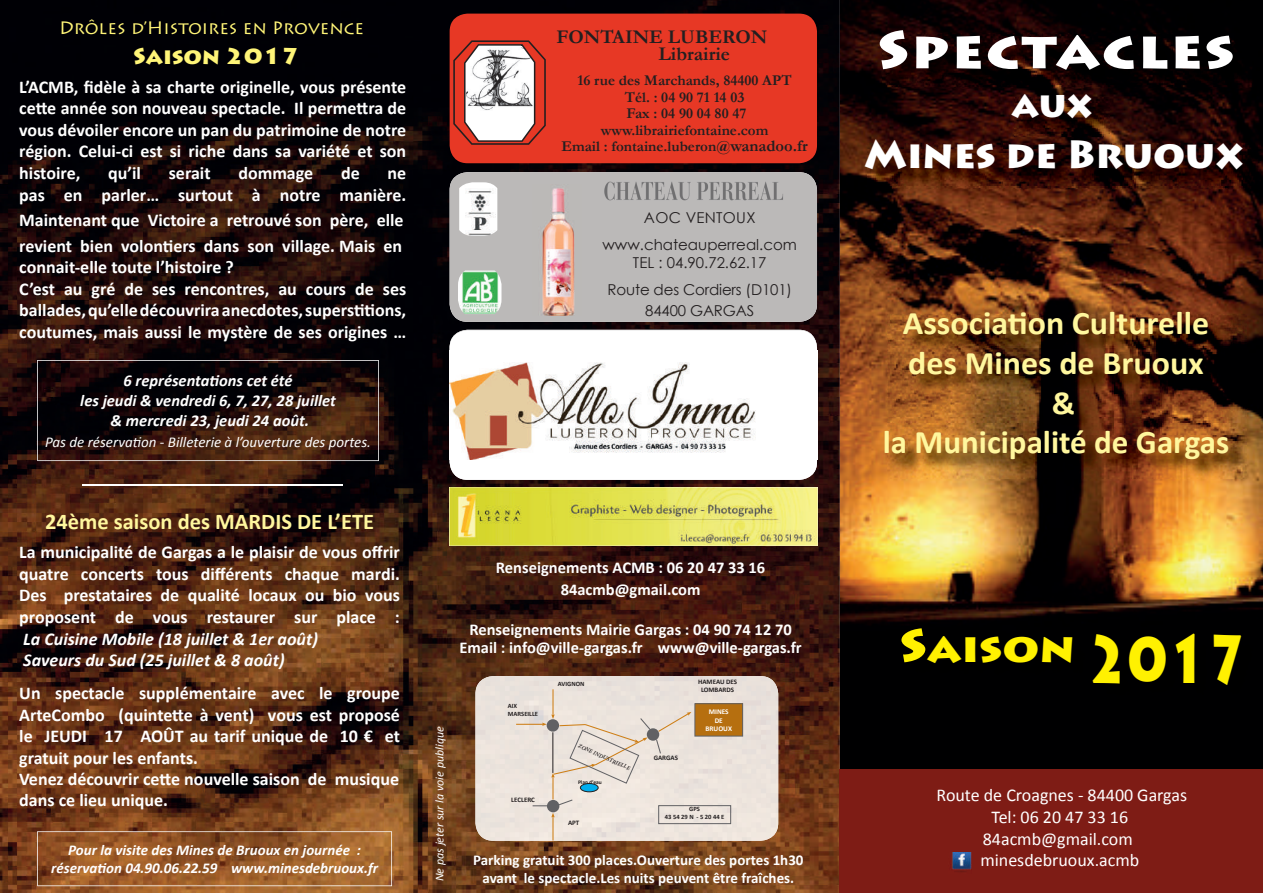
<style>
.page{position:relative;width:1263px;height:893px;background:#fff}
.page>*{position:absolute;margin:0;border:0;box-sizing:border-box;transform-origin:0 0}
.t1{font:900 52.5px "Lithos Pro";letter-spacing:.03em;color:#fff;scale:1.1 1}
.t2{font:900 40.95px "Lithos Pro";color:#fff101;scale:1.1 1}
.t3{font:900 39px "Lithos Pro";color:#fff}
.t4{font:900 36px "Lithos Pro";color:#fff}
.t5{font:700 33px/39.6px "Calibri";color:#fff79e;text-align:center}
.t6{font:700 22.5px "Calibri";color:#fff79e}
.t7{font:900 22.5px "Lithos Pro";color:#fff578}
.t8{font:700 19.5px/17.1px "Garamond";color:#231f20}
.t9{font:700 18px/21.6px "Calibri";color:#fff}
.t10{font:18px/21.6px "Calibri";color:#fff;text-align:center}
.t11{font:italic 700 18px/21.6px "Calibri";color:#fff}
.t12{font:18px "Lithos Pro";color:#fff578}
.t13{font:700 16.5px/21.6px "Calibri";color:#fff;text-align:center}
.t14{font:italic 700 16.5px/19.8px "Calibri";color:#fff;text-align:center}
.t15{font:700 15px/16.5px "Garamond";color:#231f20;text-align:center}
.t16{font:700 15px/18px "Calibri";color:#fff;text-align:center}
.t17{font:italic 700 15px/18px "Calibri";color:#fff;text-align:center}
.t18{font:15px/27px "Century Gothic";color:#231f20;text-align:center}
.t19{font:italic 15px "Calibri";color:#fff}
.t20{font:italic 12px "Calibri";color:#fff}
.t21{font:700 7.2px/8.7px "Calibri";color:#fff;text-align:center}
.t22{font:700 6.9px/8.2px "Calibri";color:#231f20;text-align:center}
.t23{font:700 6.6px/7.9px "Calibri";color:#231f20;text-align:center}
.t24{font:italic 600 5.85px "Minion Pro";color:#231f20}
.t25{font:700 5.55px "Calibri";color:#231f20}
.s1{font-size:16.5px}
.s2{font-size:45.75px}
.s3{font-size:67.2px}
</style>
<div class="page">
<img style="left:0;top:0;width:840px;height:893px">
<img style="left:840px;top:0;width:423px;height:770px">
<img style="left:882px;top:34px;width:370px;height:54px">
<img style="left:868px;top:144px;width:392px;height:44px">
<div style="left:904px;top:632px;width:187px;height:49px;background:#000001"></div>
<div style="left:1095px;top:637px;width:164px;height:66px;background:#000001"></div>
<img style="left:887px;top:315px;width:360px;height:163px">
<div style="left:840px;top:770px;width:423px;height:123px;background:#7e1c15"></div>
<img style="left:1014px;top:97px;width:95px;height:39px">
<img style="left:952px;top:852px;width:20px;height:20px">
<svg style="left:37px;top:360px;width:342px;height:101px;background:#26130e"></svg>
<svg style="left:37px;top:831px;width:355px;height:55px;background:#9c5f2e"></svg>
<div style="left:475px;top:676px;width:303px;height:165px;background:#ece4dc"></div>
<div style="left:547px;top:800px;width:12px;height:12px;background:#616164;border-radius:50%"></div>
<div style="left:658px;top:805px;width:73px;height:19px;border:1px solid #616164"></div>
<div style="left:695px;top:704px;width:48px;height:32px;background:#b66f0f"></div>
<div style="left:695px;top:703px;width:48px;height:33px;border:1px solid #616164"></div>
<svg style="left:551px;top:813px;width:4px;height:27px"></svg>
<svg style="left:516px;top:689px;width:175px;height:117px;background:#e6ded6"></svg>
<img style="left:82px;top:484px;width:260px;height:2px">
<div style="left:450px;top:14px;width:367px;height:149px;background:#e73825;border-radius:18px"></div>
<svg style="left:453px;top:40px;width:93px;height:105px"></svg>
<div style="left:450px;top:172px;width:367px;height:150px;background:#bbb9b8;border-radius:18px"></div>
<img style="left:542px;top:188px;width:33px;height:128px">
<img style="left:604px;top:181px;width:179px;height:20px">
<img style="left:459px;top:182px;width:38px;height:54px">
<img style="left:458px;top:271px;width:43px;height:43px">
<img style="left:450px;top:487px;width:367px;height:58px">
<div style="left:450px;top:330px;width:367px;height:150px;background:#fff;border-radius:18px"></div>
<img style="left:450px;top:362px;width:306px;height:98px">
<p class="t12" style="left:59px;top:17px;width:306px">Drôles d’Histoires en Provence</p>
<p class="t7" style="left:133px;top:43px;width:167px">Saison 2017</p>
<p class="t9" style="left:19px;top:76px;width:388px;text-align:justify">L’ACMB, fidèle à sa charte originelle, vous présente cette année son nouveau spectacle. Il permettra de vous dévoiler encore un pan du patrimoine de notre région. Celui-ci est si riche dans sa variété et son histoire,</p>
<p class="t9" style="left:108px;top:162px;width:34px">qu’il</p>
<p class="t9" style="left:169px;top:162px;width:43px">serait</p>
<p class="t9" style="left:238px;top:162px;width:76px">dommage</p>
<p class="t9" style="left:341px;top:162px;width:20px">de</p>
<p class="t9" style="left:19px;top:162px;width:388px;text-align:right">ne<br>pas en parler… surtout à notre manière.</p>
<p class="t9" style="left:19px;top:207px;width:386px;line-height:25.5px">Maintenant que Victoire a retrouvé son père, elle revient bien volontiers dans son village. Mais en</p>
<p class="t9" style="left:19px;top:256px;width:388px">connait-elle toute l’histoire ?<br>C’est au gré de ses rencontres, au cours de ses ballades, qu’elle découvrira anecdotes, superstitions, coutumes, mais aussi le mystère de ses origines …</p>
<p class="t14" style="left:80px;top:371px;width:257px">6 représentations cet été<br>les jeudi &amp; vendredi 6, 7, 27, 28 juillet &amp; mercredi 23, jeudi 24 août.</p>
<p class="t19" style="left:45px;top:432px;width:327px">Pas de réservation - Billeterie à l’ouverture des portes.</p>
<p class="t6" style="left:45px;top:507px;width:331px">24ème saison des MARDIS DE L’ETE</p>
<p class="t9" style="left:19px;top:541px;width:382px;text-align:justify">La municipalité de Gargas a le plaisir de vous offrir quatre concerts tous différents chaque mardi.<br>Des prestataires de qualité locaux ou bio vous proposent de vous restaurer sur place :</p>
<p class="t11" style="left:23px;top:628px;width:296px">La Cuisine Mobile (18 juillet &amp; 1er août)<br>Saveurs du Sud (25 juillet &amp; 8 août)</p>
<p class="t9" style="left:19px;top:683px;width:382px">Un spectacle supplémentaire avec le groupe ArteCombo (quintette à vent) vous est proposé le JEUDI 17 AOÛT au tarif unique de 10 € et gratuit pour les enfants.<br>Venez découvrir cette nouvelle saison de musique dans ce lieu unique.</p>
<p class="t17" style="left:51px;top:841px;width:328px">Pour la visite des Mines de Bruoux en journée : réservation 04.90.06.22.59 www.minesdebruoux.fr</p>
<p class="t8" style="left:658px;top:28px;width:110px;text-indent:-102px">FONTAINE LUBERON<br>Librairie</p>
<p class="t15" style="left:561px;top:72px;width:248px">16 rue des Marchands, 84400 APT<br>Tél. : 04 90 71 14 03<br>Fax : 04 90 04 80 47 www.librairiefontaine.com<br>Email : fontaine.luberon@<span class="s1">wanadoo.fr</span></p>
<p class="t18" style="left:602px;top:203px;width:196px">AOC VENTOUX www.chateauperreal.com</p>
<p class="t18" style="left:607px;top:248px;width:186px">TEL : 04.90.72.62.17<br>Route des Cordiers (D101)</p>
<p class="t18" style="left:645px;top:296px;width:110px">84400 GARGAS</p>
<p class="t20" style="left:431px;top:881px;width:156px;rotate:-90deg">Ne pas jeter sur la voie publique</p>
<p class="t13" style="left:496px;top:557px;width:271px">Renseignements ACMB : 06 20 47 33 16<br>84acmb@gmail.com</p>
<p class="t13" style="left:459px;top:620px;width:344px;line-height:18px">Renseignements Mairie Gargas : 04 90 74 12 70<br>Email : info@ville-gargas.fr www@ville-gargas.fr</p>
<p class="t23" style="left:508px;top:702px;width:32px;text-align:left">AIX<br>MARSEILLE</p>
<p class="t22" style="left:511px;top:795px;width:25px">LECLERC</p>
<p class="t23" style="left:558px;top:680px;width:28px">AVIGNON</p>
<p class="t24" style="left:580px;top:742px;width:58px;rotate:24deg">ZONE INDUSTRIELLE</p>
<p class="t25" style="left:578px;top:778px;width:25px">Plan d’eau</p>
<p class="t22" style="left:568px;top:819px;width:13px">APT</p>
<p class="t22" style="left:654px;top:754px;width:26px">GARGAS</p>
<p class="t22" style="left:698px;top:677px;width:41px">HAMEAU DES<br>LOMBARDS</p>
<p class="t21" style="left:705px;top:707px;width:28px">MINES<br>DE<br>BRUOUX</p>
<p class="t23" style="left:665px;top:805px;width:61px">GPS<br>43 54 29 N - 5 20 44 E</p>
<p class="t16" style="left:473px;top:851px;width:332px">Parking gratuit 300 places.Ouverture des portes 1h30 avant le spectacle.Les nuits peuvent être fraîches.</p>
<h1 class="t1" style="left:878px;top:18px;width:326px">Spectacles</h1>
<h3 class="t4" style="left:1011px;top:82px;width:83px">aux</h3>
<h3 class="t3" style="left:864px;top:130px;width:381px">Mines de Bruoux</h3>
<h3 class="t5" style="left:883px;top:304px;width:348px">Association Culturelle des Mines de Bruoux<br>&amp;<br>la Municipalité de Gargas</h3>
<h2 class="t2" style="left:900px;top:622px;width:317px"><span class="s2">S</span>aison <span class="s3">2017</span></h2>
<p class="t10" style="left:937px;top:785px;width:252px">Route de Croagnes - 84400 Gargas<br>Tel: 06 20 47 33 16<br>84acmb@gmail.com minesdebruoux.acmb</p>
</div>
